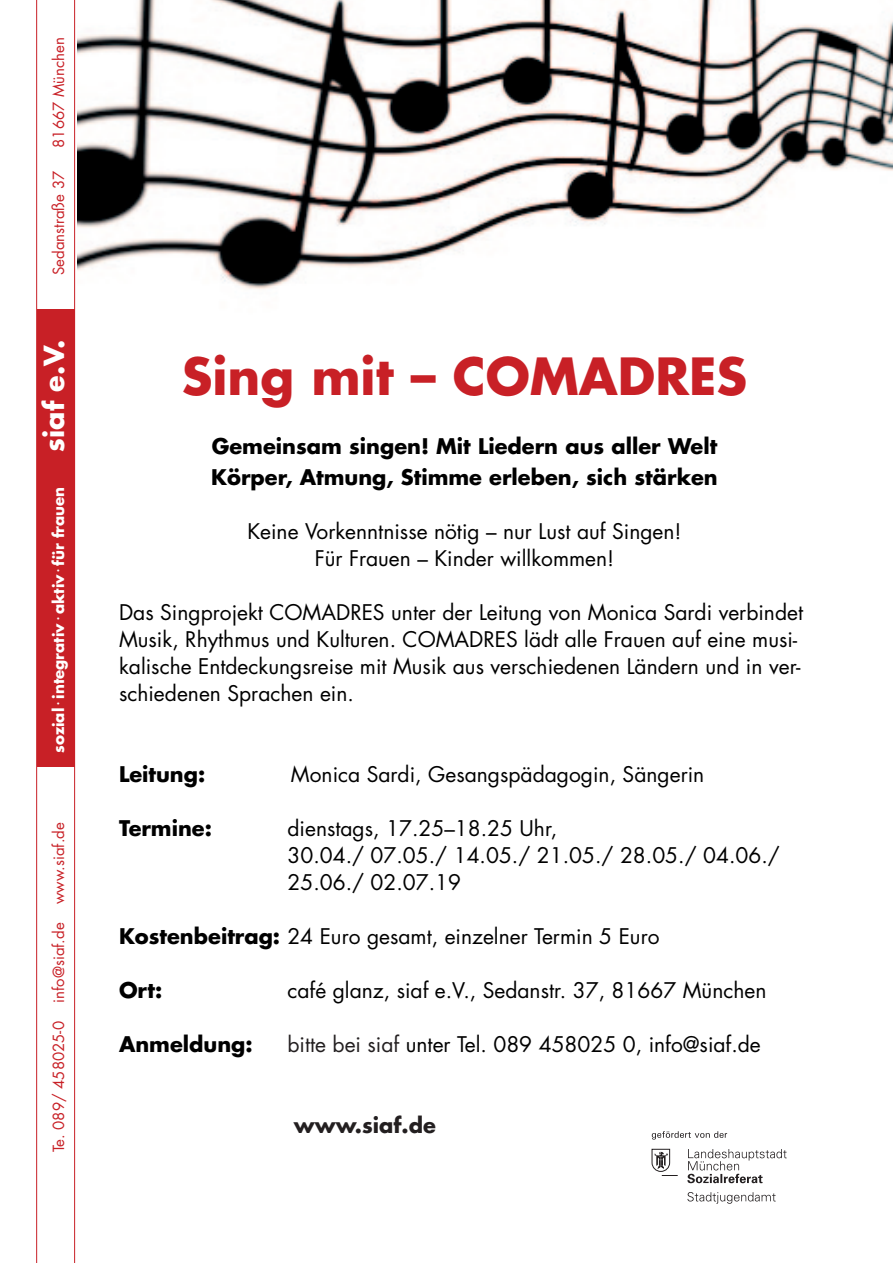
<style>
.page{position:relative;width:893px;height:1263px;background:#fff}
.page>*{position:absolute;margin:0;border:0;box-sizing:border-box;transform-origin:0 0}
.t1{font:700 49.8px "Futura";color:#c82026}
.t2{font:700 27px "Futura";color:#fff}
.t3{font:21px/27px "Futura";color:#000}
.t4{font:700 21px/31.5px "Futura";color:#000}
.t5{font:700 21px "Futura";color:#231f20}
.t6{font:15px "Futura";color:#c82026}
.t7{font:700 15px "Futura";color:#fff}
.s1{font-weight:700}
.s2{color:#231f20}
</style>
<div class="page">
<hr style="left:36px;top:0;width:1px;height:1263px;background:#c82026">
<div style="left:37px;top:309px;width:37px;height:458px;background:#c82026"></div>
<hr style="left:74px;top:0;width:1px;height:1263px;background:#c82026">
<svg style="left:687px;top:1149px;width:100px;height:34px"></svg>
<svg style="left:651px;top:1149px;width:27px;height:27px"></svg>
<svg style="left:687px;top:1192px;width:89px;height:12px"></svg>
<svg style="left:652px;top:1131px;width:75px;height:8px"></svg>
<img style="left:77px;top:0;width:816px;height:290px">
<p class="t6" style="left:48px;top:148px;width:112px;rotate:-90deg">81667 München</p>
<p class="t6" style="left:48px;top:275px;width:106px;rotate:-90deg">Sedanstraße 37</p>
<p class="t2" style="left:35px;top:452px;width:113px;rotate:-90deg">siaf e.V.</p>
<p class="t7" style="left:48px;top:753px;width:268px;rotate:-90deg">sozial <sup>.</sup> integrativ <sup>.</sup> aktiv <sup>.</sup> für frauen</p>
<p class="t6" style="left:48px;top:1152px;width:332px;rotate:-90deg">Te. 089/ 458025-0 info@siaf.de www.siaf.de</p>
<h1 class="t1" style="left:182px;top:342px;width:567px">Sing mit – COMADRES</h1>
<p class="t4" style="left:211px;top:429px;width:508px">Gemeinsam singen! Mit Liedern aus aller Welt<br>Körper, Atmung, Stimme erleben, sich stärken</p>
<p class="t3" style="left:247px;top:518px;width:436px;text-align:center">Keine Vorkenntnisse nötig – nur Lust auf Singen!<br>Für Frauen – Kinder willkommen!</p>
<p class="t3" style="left:119px;top:599px;width:686px">Das Singprojekt COMADRES unter der Leitung von Monica Sardi verbindet Musik, Rhythmus und Kulturen. COMADRES lädt alle Frauen auf eine musi&shy;kalische Entdeckungsreise mit Musik aus verschiedenen Ländern und in ver&shy;schiedenen Sprachen ein.</p>
<p class="t4" style="left:119px;top:758px;width:88px">Leitung:</p>
<p class="t3" style="left:291px;top:761px;width:415px">Monica Sardi, Gesangspädagogin, Sängerin</p>
<p class="t4" style="left:119px;top:812px;width:94px">Termine:</p>
<p class="t3" style="left:287px;top:815px;width:494px">dienstags, 17.25–18.25 Uhr,<br>30.04./ 07.05./ 14.05./ 21.05./ 28.05./ 04.06./<br>25.06./ 02.07.19</p>
<p class="t3" style="left:119px;top:923px;width:542px"><span class="s1">Kostenbeitrag:</span> 24 Euro gesamt, einzelner Termin 5 Euro</p>
<p class="t4" style="left:119px;top:974px;width:45px">Ort:</p>
<p class="t3" style="left:287px;top:977px;width:480px">café glanz, siaf e.V., Sedanstr. 37, 81667 München</p>
<p class="t4" style="left:119px;top:1028px;width:135px">Anmeldung:</p>
<p class="t3" style="left:287px;top:1030px;width:475px"><span class="s2">bitte bei siaf</span> unter Tel. 089 458025 0, info@siaf.de</p>
<p class="t5" style="left:294px;top:1111px;width:143px">www.siaf.de</p>
</div>
